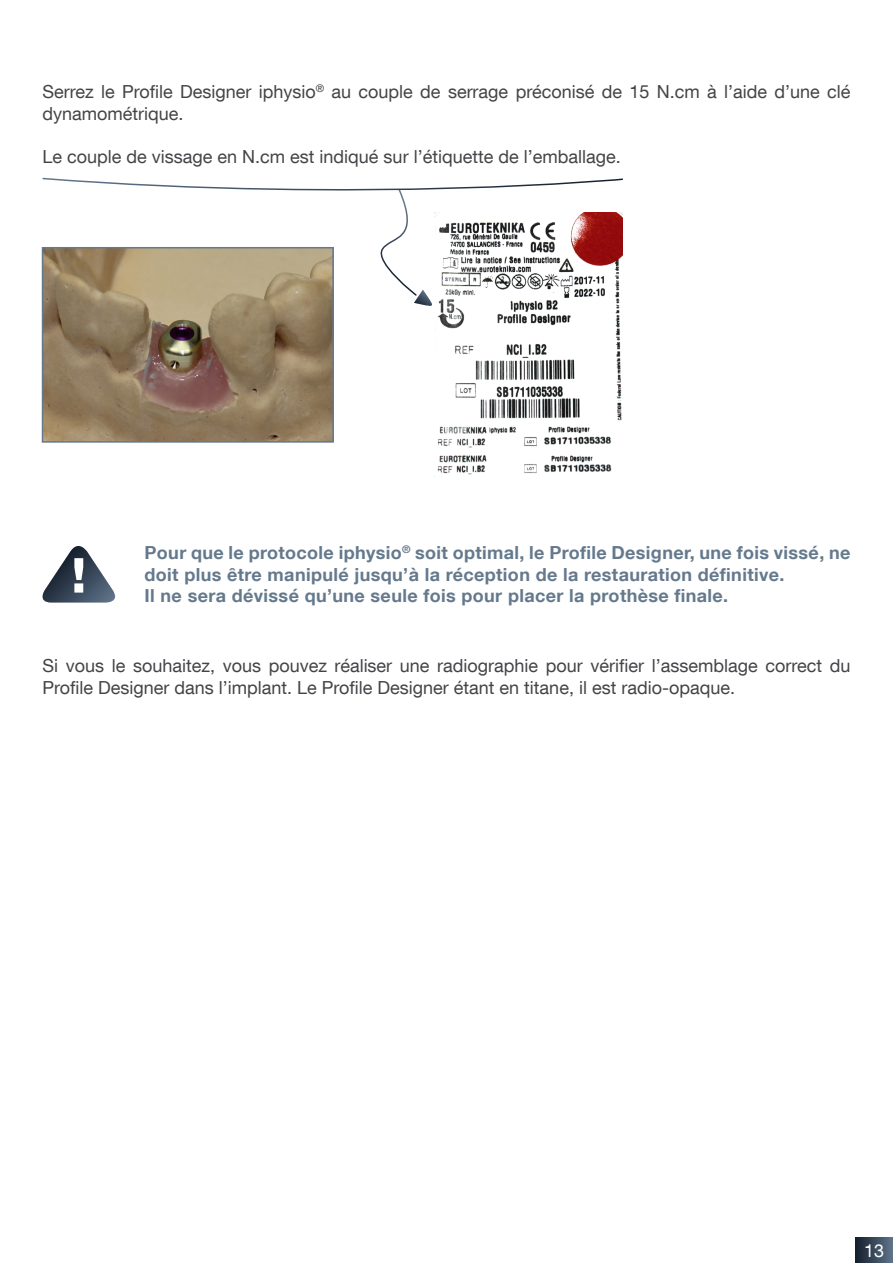
<style>
.page{position:relative;width:893px;height:1263px;background:#fff}
.page>*{position:absolute;margin:0;border:0;box-sizing:border-box;transform-origin:0 0}
.t1{font:18px/21.6px "Helvetica Neue LT Com";color:#454347}
.t2{font:700 18px/21.6px "Helvetica Neue LT Com";letter-spacing:.02em;color:#65798d}
.t3{font:18px "Helvetica Neue LT Com";color:#fff}
</style>
<div class="page">
<img style="left:434px;top:306px;width:188px;height:171px">
<img style="left:45px;top:306px;width:286px;height:134px">
<div style="left:42px;top:247px;width:292px;height:196px;border:2px solid #64788e"></div>
<svg style="left:42px;top:546px;width:74px;height:57px"></svg>
<svg style="left:41px;top:177px;width:582px;height:129px"></svg>
<div style="left:855px;top:1237px;width:38px;height:26px;background:linear-gradient(to right,#141e2b,#5d7187)"></div>
<p class="t1" style="left:43px;top:80px;width:809px">Serrez le Profile Designer iphysio<sup>®</sup> au couple de serrage préconisé de 15 N.cm à l’aide d’une clé dynamométrique.</p>
<p class="t1" style="left:43px;top:145px;width:580px">Le couple de vissage en N.cm est indiqué sur l’étiquette de l’emballage.</p>
<p class="t2" style="left:145px;top:541px;width:707px">Pour que le protocole iphysio<sup>®</sup> soit optimal, le Profile Designer, une fois vissé, ne doit plus être manipulé jusqu’à la réception de la restauration définitive.<br>Il ne sera dévissé qu’une seule fois pour placer la prothèse finale.</p>
<p class="t1" style="left:43px;top:654px;width:809px">Si vous le souhaitez, vous pouvez réaliser une radiographie pour vérifier l’assemblage correct du<br>Profile Designer dans l’implant. Le Profile Designer étant en titane, il est radio-opaque.</p>
<p class="t3" style="left:864px;top:1239px;width:22px">13</p>
</div>
